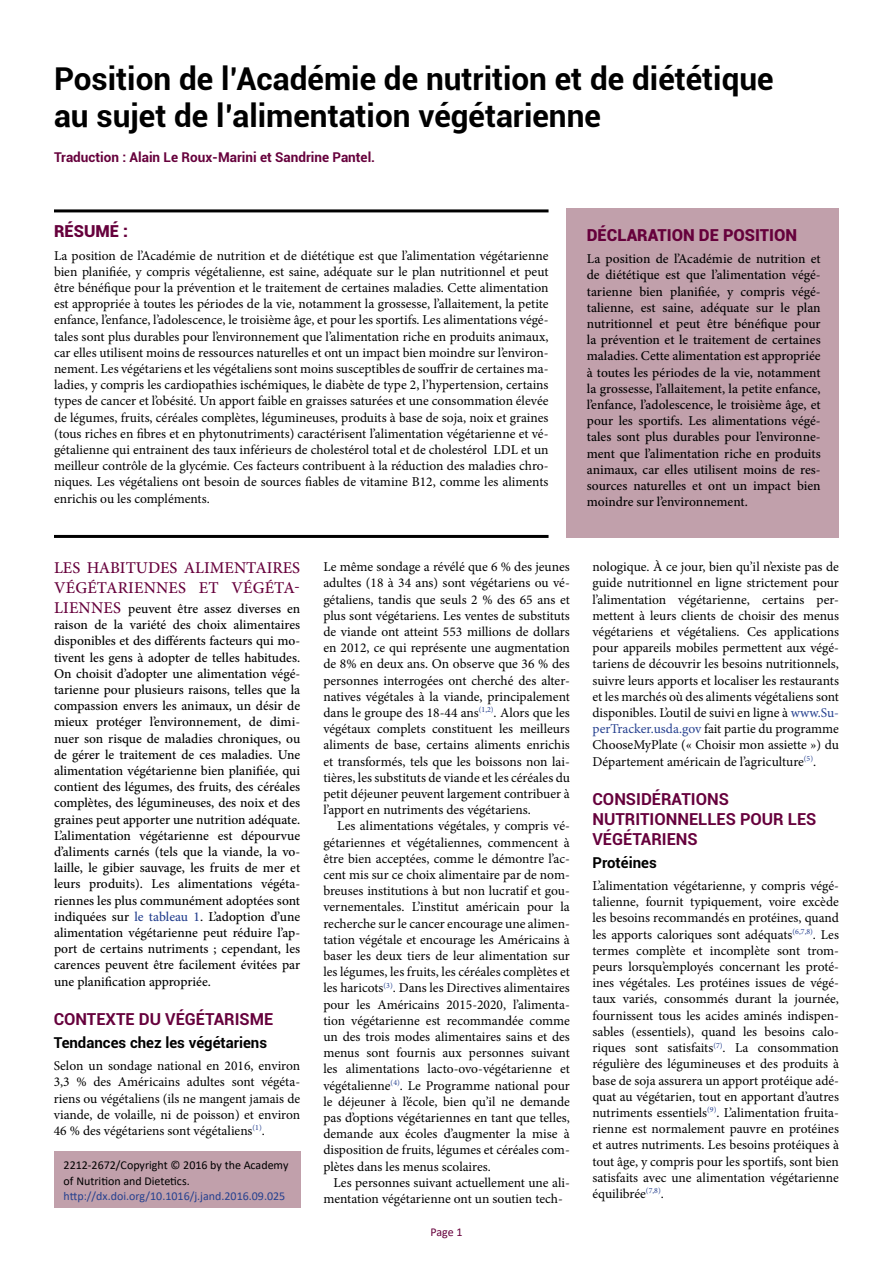
<style>
.page{position:relative;width:893px;height:1263px;background:#fff}
.page>*{position:absolute;margin:0;border:0;box-sizing:border-box;transform-origin:0 0}
.t1{font:700 31.5px/37.8px "Roboto";color:#000}
.t2{font:700 16.5px/19.8px "Roboto";color:#66013c}
.t3{font:500 16.5px/19.8px "Minion Pro";color:#66013c}
.t4{font:900 16.5px "Roboto";color:#66013c}
.t5{font:700 15px "Roboto";color:#000}
.t6{font:13.5px/16.2px "Minion Pro";color:#000;text-align:justify}
.t7{font:500 13.5px/16.2px "Minion Pro";color:#000;text-align:justify}
.t8{font:700 13.5px "Roboto";color:#66013c}
.t9{font:12px/16.2px "Calibri";color:#000}
.t10{font:12px "Calibri";color:#25408f}
.t11{font:12px "Calibri";color:#66013c}
.s1{color:#25408f}
</style>
<div class="page">
<hr style="left:54px;top:209px;width:495px;height:3px;background:#000">
<hr style="left:54px;top:535px;width:495px;height:3px;background:#000">
<div style="left:567px;top:208px;width:272px;height:330px;background:#c1a0ab"></div>
<div style="left:55px;top:1151px;width:246px;height:57px;background:#c1a0ab"></div>
<h1 class="t1" style="left:54px;top:58px;width:721px">Position de l’Académie de nutrition et de diététique au sujet de l’alimentation végétarienne</h1>
<p class="t8" style="left:54px;top:147px;width:323px">Traduction : Alain Le Roux-Marini et Sandrine Pantel.</p>
<p class="t4" style="left:54px;top:220px;width:76px">RÉSUMÉ :</p>
<p class="t6" style="left:54px;top:247px;width:496px">La position de l’Académie de nutrition et de diététique est que l’alimentation végétarienne bien planifiée, y compris végétalienne, est saine, adéquate sur le plan nutritionnel et peut être bénéfique pour la prévention et le traitement de certaines maladies. Cette alimentation est appropriée à toutes les périodes de la vie, notamment la grossesse, l’allaitement, la petite enfance, l’enfance, l’adolescence, le troisième âge, et pour les sportifs. Les alimentations végé&shy;tales sont plus durables pour l’environnement que l’alimentation riche en produits animaux, car elles utilisent moins de ressources naturelles et ont un impact bien moindre sur l’environ&shy;nement. Les végétariens et les végétaliens sont moins susceptibles de souffrir de certaines ma&shy;ladies, y compris les cardiopathies ischémiques, le diabète de type 2, l’hypertension, certains types de cancer et l’obésité. Un apport faible en graisses saturées et une consommation élevée de légumes, fruits, céréales complètes, légumineuses, produits à base de soja, noix et graines (tous riches en fibres et en phytonutriments) caractérisent l’alimentation végétarienne et vé&shy;gétalienne qui entrainent des taux inférieurs de cholestérol total et de cholestérol LDL et un meilleur contrôle de la glycémie. Ces facteurs contribuent à la réduction des maladies chro&shy;niques. Les végétaliens ont besoin de sources fiables de vitamine B12, comme les aliments enrichis ou les compléments.</p>
<p class="t4" style="left:587px;top:223px;width:212px">DÉCLARATION DE POSITION</p>
<p class="t7" style="left:587px;top:251px;width:235px">La position de l’Académie de nutrition et de diététique est que l’alimentation végé&shy;tarienne bien planifiée, y compris végé&shy;talienne, est saine, adéquate sur le plan nutritionnel et peut être bénéfique pour la prévention et le traitement de certaines maladies. Cette alimentation est appropriée à toutes les périodes de la vie, notamment la grossesse, l’allaitement, la petite enfance, l’enfance, l’adolescence, le troisième âge, et pour les sportifs. Les alimentations végé&shy;tales sont plus durables pour l’environne&shy;ment que l’alimentation riche en produits animaux, car elles utilisent moins de res&shy;sources naturelles et ont un impact bien moindre sur l’environnement.</p>
<p class="t3" style="left:54px;top:558px;width:248px">LES HABITUDES ALIMENTAIRES végétariennes</p>
<p class="t3" style="left:199px;top:578px;width:11px">et</p>
<p class="t3" style="left:231px;top:578px;width:70px">végéta-</p>
<p class="t3" style="left:54px;top:598px;width:11px">liennes</p>
<p class="t7" style="left:54px;top:600px;width:248px;text-indent:74px">peuvent être assez diverses en raison de la variété des choix alimentaires disponibles et des différents facteurs qui mo&shy;tivent les gens à adopter de telles habitudes.<br>On choisit d’adopter une alimentation végé&shy;tarienne pour plusieurs raisons, telles que la compassion envers les animaux, un désir de mieux protéger l’environnement, de dimi&shy;nuer son risque de maladies chroniques, ou de gérer le traitement de ces maladies. Une alimentation végétarienne bien planifiée, qui contient des légumes, des fruits, des céréales complètes, des légumineuses, des noix et des graines peut apporter une nutrition adéquate.<br>L’alimentation végétarienne est dépourvue d’aliments carnés (tels que la viande, la vo&shy;laille, le gibier sauvage, les fruits de mer et leurs produits). Les alimentations végéta&shy;riennes les plus communément adoptées sont indiquées sur <span class="s1">le tableau 1</span>. L’adoption d’une alimentation végétarienne peut réduire l’ap&shy;port de certains nutriments ; cependant, les carences peuvent être facilement évitées par une planification appropriée.</p>
<p class="t2" style="left:54px;top:1009px;width:221px">CONTEXTE DU VÉGÉTARISME</p>
<p class="t5" style="left:54px;top:1032px;width:215px">Tendances chez les végétariens</p>
<p class="t6" style="left:54px;top:1058px;width:248px">Selon un sondage national en 2016, environ 3,3 % des Américains adultes sont végéta&shy;riens ou végétaliens (ils ne mangent jamais de viande, de volaille, ni de poisson) et environ 46 % des végétariens sont végétaliens<sup>(1)</sup>.</p>
<p class="t9" style="left:64px;top:1157px;width:226px">2212-2672/Copyright © 2016 by the Academy of Nutrition and Dietetics.</p>
<p class="t10" style="left:64px;top:1187px;width:223px">http://dx.doi.org/10.1016/j.jand.2016.09.025</p>
<p class="t6" style="left:323px;top:559px;width:248px">Le même sondage a révélé que 6 % des jeunes adultes (18 à 34 ans) sont végétariens ou vé&shy;gétaliens, tandis que seuls 2 % des 65 ans et plus sont végétariens. Les ventes de substituts de viande ont atteint 553 millions de dollars en 2012, ce qui représente une augmentation de 8% en deux ans. On observe que 36 % des personnes interrogées ont cherché des alter&shy;natives végétales à la viande, principalement dans le groupe des 18-44 ans<sup>(1,2)</sup>. Alors que les végétaux complets constituent les meilleurs aliments de base, certains aliments enrichis et transformés, tels que les boissons non lai&shy;tières, les substituts de viande et les céréales du petit déjeuner peuvent largement contribuer à l’apport en nutriments des végétariens.</p>
<p class="t6" style="left:323px;top:818px;width:248px;text-indent:14px">Les alimentations végétales, y compris vé&shy;gétariennes et végétaliennes, commencent à être bien acceptées, comme le démontre l’ac&shy;cent mis sur ce choix alimentaire par de nom&shy;breuses institutions à but non lucratif et gou&shy;vernementales. L’institut américain pour la recherche sur le cancer encourage une alimen&shy;tation végétale et encourage les Américains à baser les deux tiers de leur alimentation sur les légumes, les fruits, les céréales complètes et les haricots<sup>(3)</sup>. Dans les Directives alimentaires pour les Américains 2015-2020, l’alimenta&shy;tion végétarienne est recommandée comme un des trois modes alimentaires sains et des menus sont fournis aux personnes suivant les alimentations lacto-ovo-végétarienne et végétalienne<sup>(4)</sup>. Le Programme national pour le déjeuner à l’école, bien qu’il ne demande pas d’options végétariennes en tant que telles, demande aux écoles d’augmenter la mise à disposition de fruits, légumes et céréales com&shy;plètes dans les menus scolaires.</p>
<p class="t6" style="left:323px;top:1174px;width:248px;text-indent:10px">Les personnes suivant actuellement une ali&shy;mentation végétarienne ont un soutien tech-</p>
<p class="t11" style="left:430px;top:1224px;width:34px">Page 1</p>
<p class="t6" style="left:592px;top:559px;width:248px">nologique. À ce jour, bien qu’il n’existe pas de guide nutritionnel en ligne strictement pour l’alimentation végétarienne, certains per&shy;mettent à leurs clients de choisir des menus végétariens et végétaliens. Ces applications pour appareils mobiles permettent aux végé&shy;tariens de découvrir les besoins nutritionnels, suivre leurs apports et localiser les restaurants et les marchés où des aliments végétaliens sont disponibles. L’outil de suivi en ligne à <span class="s1">www.Su&shy;perTracker.usda.gov</span> fait partie du programme ChooseMyPlate (« Choisir mon assiette ») du Département américain de l’agriculture<sup>(5)</sup>.</p>
<p class="t2" style="left:592px;top:789px;width:225px">CONSIDÉRATIONS<br>NUTRITIONNELLES POUR LES<br>VÉGÉTARIENS</p>
<p class="t5" style="left:592px;top:852px;width:66px">Protéines</p>
<p class="t6" style="left:592px;top:878px;width:248px">L’alimentation végétarienne, y compris végé&shy;talienne, fournit typiquement, voire excède les besoins recommandés en protéines, quand les apports caloriques sont adéquats<sup>(6,7,8)</sup>. Les termes complète et incomplète sont trom&shy;peurs lorsqu’employés concernant les proté&shy;ines végétales. Les protéines issues de végé&shy;taux variés, consommés durant la journée, fournissent tous les acides aminés indispen&shy;sables (essentiels), quand les besoins calo&shy;riques sont satisfaits<sup>(7)</sup>. La consommation régulière des légumineuses et des produits à base de soja assurera un apport protéique adé&shy;quat au végétarien, tout en apportant d’autres nutriments essentiels<sup>(9)</sup>. L’alimentation fruita&shy;rienne est normalement pauvre en protéines et autres nutriments. Les besoins protéiques à tout âge, y compris pour les sportifs, sont bien satisfaits avec une alimentation végétarienne équilibrée<sup>(7,8)</sup>.</p>
</div>
